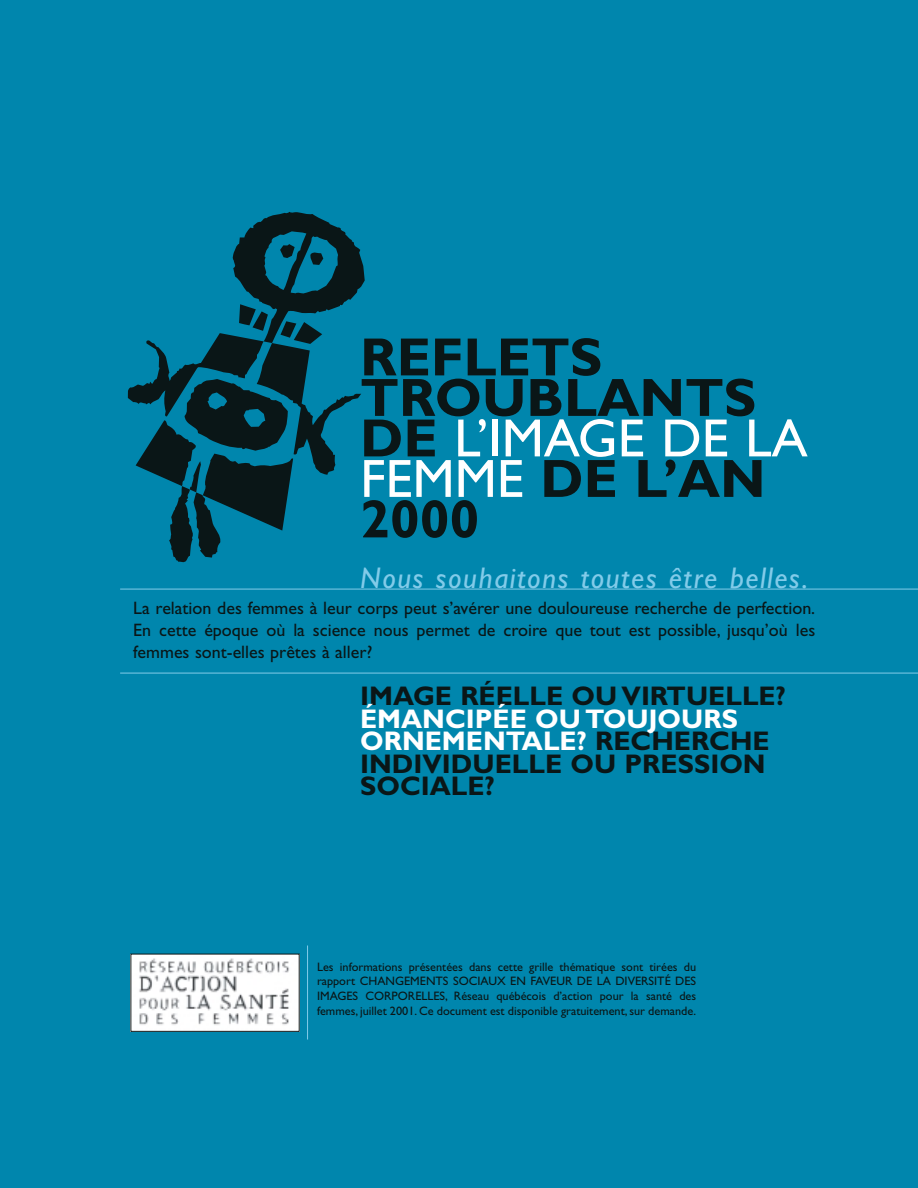
<style>
.page{position:relative;width:918px;height:1188px;background:#0086ad}
.page>*{position:absolute;margin:0;border:0;box-sizing:border-box;transform-origin:0 0}
.t1{font:700 54px/40.5px "Gill Sans";color:#0a1617}
.t2{font:italic 30px "Gill Sans";letter-spacing:.05em;color:#82cbe9}
.t3{font:700 27px/22.5px "Gill Sans";color:#0a1617}
.t4{font:18px/21.6px "Gill Sans";color:#0a1617;text-align:justify}
.t5{font:12.3px/14.7px "Gill Sans";color:#0a1617;text-align:justify}
.s1{font-weight:400;color:#fff}
.s2{color:#fff}
</style>
<div class="page">
<svg style="left:127px;top:212px;width:238px;height:351px"></svg>
<img style="left:133px;top:956px;width:165px;height:74px">
<div style="left:131px;top:954px;width:169px;height:78px;border:1px solid #0a1617"></div>
<hr style="left:307px;top:946px;width:1px;height:94px;background:#82cbe9">
<hr style="left:120px;top:673px;width:798px;height:1px;background:#82cbe9">
<hr style="left:120px;top:589px;width:798px;height:1px;background:#82cbe9">
<h1 class="t1" style="left:360px;top:342px;width:449px">REFLETS<br>TROUBLANTS<br>DE <span class="s1">L’IMAGE DE LA<br>FEMME</span> DE L’AN<br>2000</h1>
<h2 class="t2" style="left:360px;top:567px;width:450px">Nous souhaitons toutes être belles.</h2>
<h3 class="t4" style="left:133px;top:599px;width:683px">La relation des femmes à leur corps peut s’avérer une douloureuse recherche de perfection.<br>En cette époque où la science nous permet de croire que tout est possible, jusqu’où les femmes sont-elles prêtes à aller?</h3>
<h3 class="t3" style="left:360px;top:688px;width:427px">IMAGE RÉELLE OU VIRTUELLE?</h3>
<h3 class="t3" style="left:360px;top:710px;width:411px"><span class="s2">ÉMANCIPÉE OU TOUJOURS<br>ORNEMENTALE?</span> RECHERCHE<br>INDIVIDUELLE OU PRESSION<br>SOCIALE?</h3>
<p class="t5" style="left:317px;top:960px;width:381px">Les informations présentées dans cette grille thématique sont tirées du rapport CHANGEMENTS SOCIAUX EN FAVEUR DE LA DIVERSITÉ DES IMAGES CORPORELLES, Réseau québécois d’action pour la santé des femmes, juillet 2001. Ce document est disponible gratuitement, sur demande.</p>
</div>
